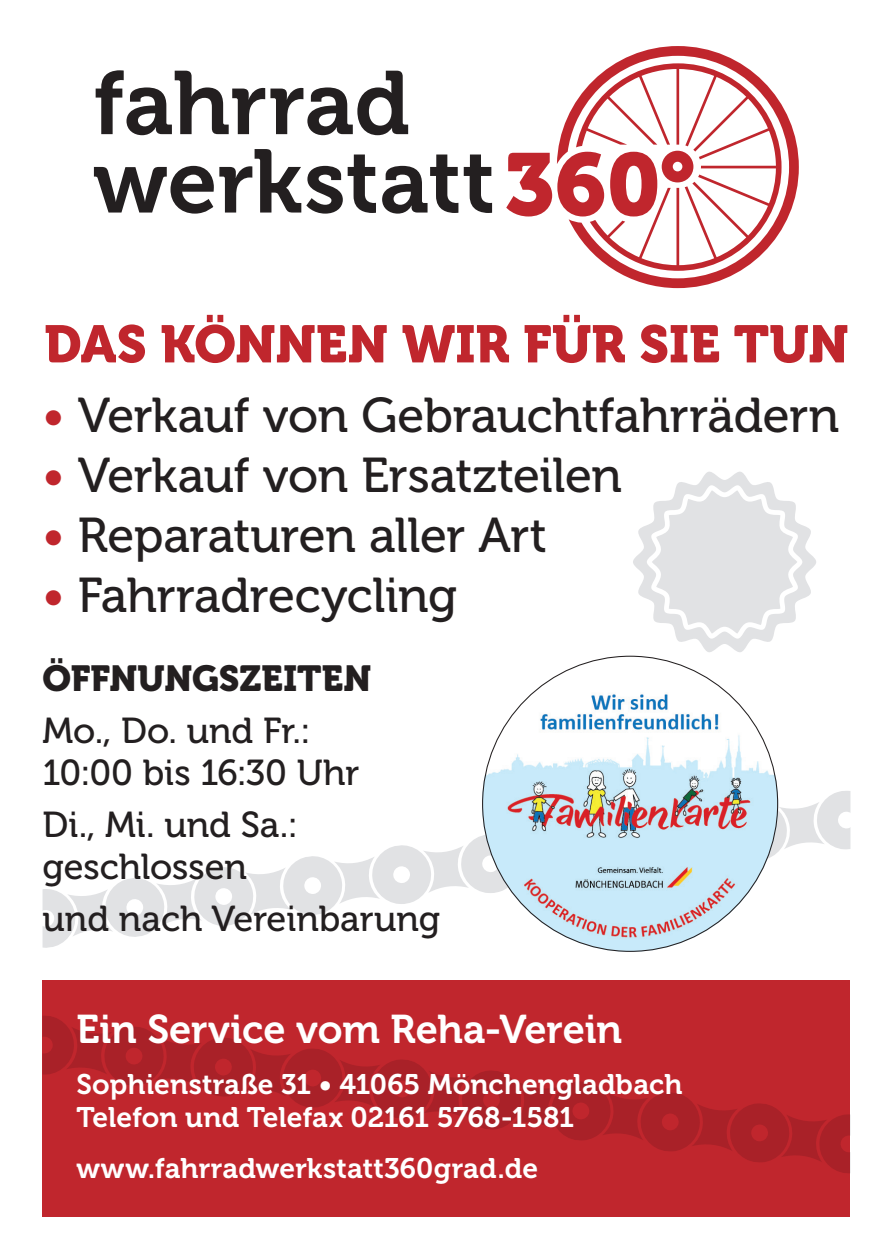
<style>
.page{position:relative;width:893px;height:1259px;background:#fff}
.page>*{position:absolute;margin:0;border:0;box-sizing:border-box;transform-origin:0 0}
.t1{font:52.2px "Museo 900";color:#c0262d}
.t2{font:48.6px "Museo 500";letter-spacing:-.01em;color:#231f20}
.t3{font:39.9px "Museo 700";letter-spacing:-.005em;color:#fff}
.t4{font:36px/42px "Museo 500";letter-spacing:-.005em;color:#231f20}
.t5{font:36px "Museo 900";color:#231f20}
.t6{font:28.2px/33.9px "Museo 700";letter-spacing:.005em;color:#fff}
.s1{color:#c0262d}
</style>
<div class="page">
<div style="left:43px;top:980px;width:807px;height:236px;background:#c0262d"></div>
<svg style="left:633px;top:471px;width:183px;height:181px"></svg>
<svg style="left:43px;top:1016px;width:807px;height:157px"></svg>
<svg style="left:43px;top:790px;width:807px;height:158px"></svg>
<svg style="left:94px;top:70px;width:398px;height:144px"></svg>
<svg style="left:506px;top:46px;width:293px;height:242px"></svg>
<img style="left:482px;top:655px;width:296px;height:297px;border-radius:148px">
<h1 class="t1" style="left:44px;top:314px;width:806px">DAS KÖNNEN WIR FÜR SIE TUN</h1>
<h2 class="t2" style="left:43px;top:389px;width:798px"><span class="s1">•</span> Verkauf von Gebrauchtfahrrädern</h2>
<h2 class="t2" style="left:43px;top:449px;width:581px"><span class="s1">•</span> Verkauf von Ersatzteilen</h2>
<h2 class="t2" style="left:43px;top:509px;width:506px"><span class="s1">•</span> Reparaturen aller Art</h2>
<h2 class="t2" style="left:43px;top:569px;width:416px"><span class="s1">•</span> Fahrradrecycling</h2>
<p class="t5" style="left:43px;top:657px;width:330px">ÖFFNUNGSZEITEN</p>
<p class="t4" style="left:43px;top:710px;width:318px">Mo., Do. und Fr.:<br>10:00 bis 16:30 Uhr</p>
<p class="t4" style="left:43px;top:804px;width:257px">Di., Mi. und Sa.: geschlossen</p>
<p class="t4" style="left:43px;top:898px;width:399px">und nach Vereinbarung</p>
<h3 class="t3" style="left:77px;top:1007px;width:547px">Ein Service vom Reha-Verein</h3>
<p class="t6" style="left:77px;top:1067px;width:608px">Sophienstraße 31 • 41065 Mönchengladbach<br>Telefon und Telefax 02161 5768-1581</p>
<p class="t6" style="left:77px;top:1151px;width:463px">www.fahrradwerkstatt360grad.de</p>
</div>
